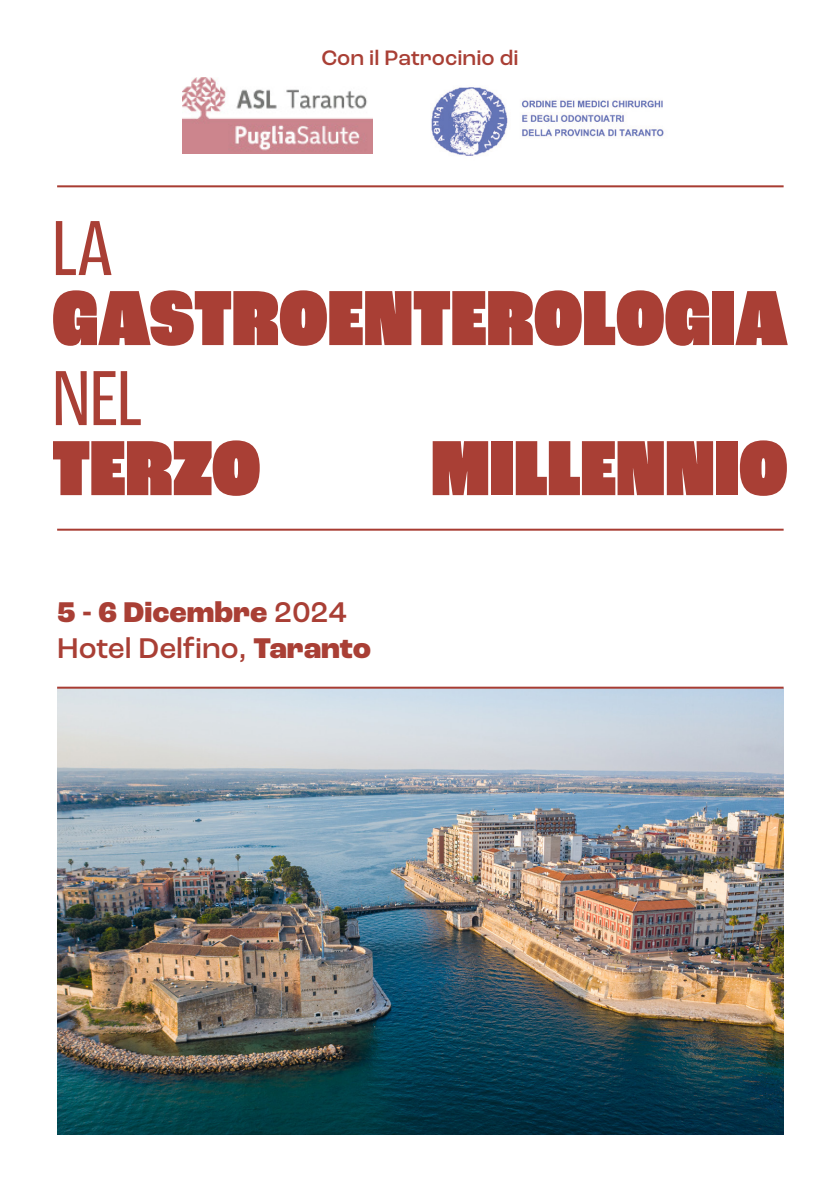
<style>
.page{position:relative;width:840px;height:1191px;background:#fff}
.page>*{position:absolute;margin:0;border:0;box-sizing:border-box;transform-origin:0 0}
.t1{font:800 condensed 82px/80px "Roc Grotesk";color:#a93f35}
.t2{font:condensed 82px "Roc Grotesk";color:#a93f35}
.t3{font:500 30px "Roc Grotesk";color:#a93f35}
.t4{font:800 30px "Roc Grotesk";color:#a93f35}
.t5{font:500 22px "Roc Grotesk";color:#a93f35}
.s1{font-weight:400}
.s2{font-weight:500}
.s3{font-weight:800}
</style>
<div class="page">
<img style="left:57px;top:688px;width:725px;height:446px">
<hr style="left:57px;top:528px;width:726px;height:2px;background:#a83c32">
<hr style="left:57px;top:185px;width:726px;height:2px;background:#a83c32">
<hr style="left:57px;top:686px;width:726px;height:2px;background:#a83c32">
<img style="left:182px;top:77px;width:190px;height:76px">
<img style="left:431px;top:87px;width:233px;height:69px">
<p class="t5" style="left:321px;top:44px;width:199px">Con il Patrocinio di</p>
<p class="t2" style="left:52px;top:201px;width:62px">LA</p>
<p class="t1" style="left:52px;top:282px;width:736px">GASTROENTEROLOGIA<br><span class="s1">NEL</span></p>
<p class="t1" style="left:52px;top:432px;width:209px">TERZO</p>
<p class="t1" style="left:431px;top:432px;width:357px">MILLENNIO</p>
<p class="t4" style="left:57px;top:594px;width:291px">5 - 6 Dicembre <span class="s2">2024</span></p>
<p class="t3" style="left:57px;top:630px;width:315px">Hotel Delfino, <span class="s3">Taranto</span></p>
</div>
